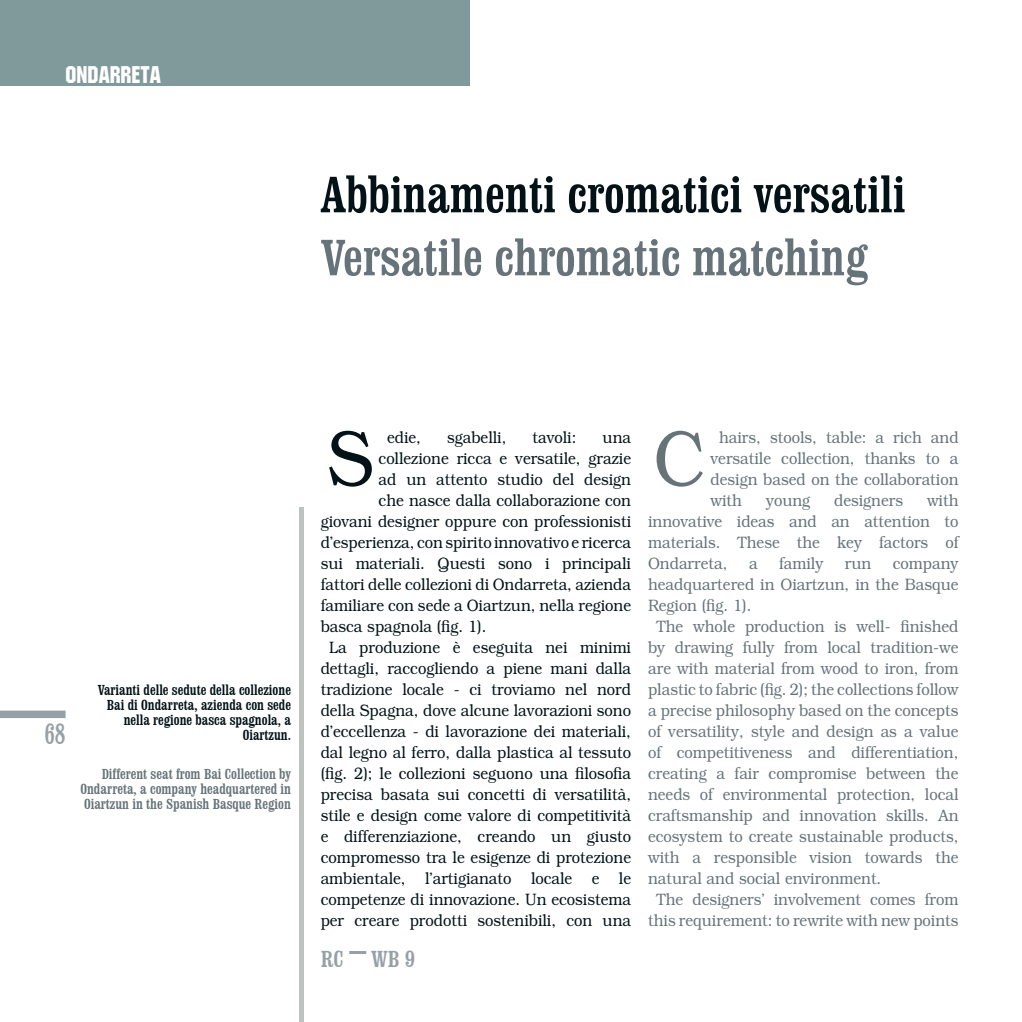
<style>
.page{position:relative;width:1022px;height:1022px;background:#fff}
.page>*{position:absolute;margin:0;border:0;box-sizing:border-box;transform-origin:0 0}
.t1{font:300 78.15px "Bookman";color:#021216;scale:.9 1}
.t2{font:300 78.15px "Bookman";color:#66747a;scale:.9 1}
.t3{font:condensed 52.5px "Clarendon BT";color:#021216}
.t4{font:condensed 52.5px "Clarendon BT";color:#66747a}
.t5{font:condensed 30px "Clarendon BT";color:#96a1a7;scale:.8 1}
.t6{font:24px "Machine IT Cby BT";color:#fff}
.t7{font:condensed 24px "Clarendon BT";color:#96a1a7}
.t8{font:300 16.5px "Bookman";color:#021216;scale:.9 1}
.t9{font:300 16.5px/21px "Bookman";color:#66747a;text-align:justify;scale:.9 1}
.t10{font:condensed 15px/15px "Clarendon BT";color:#021216;text-align:right}
.t11{font:condensed 15px/15px "Clarendon BT";color:#66747a;text-align:justify}
</style>
<div class="page">
<hr style="left:349px;top:951px;width:17px;height:3px;background:#96a1a7">
<div style="left:0;top:711px;width:66px;height:7px;background:#96a1a7"></div>
<hr style="left:300px;top:507px;width:4px;height:515px;background:#bdc3bf">
<div style="left:0;top:0;width:469px;height:86px;background:#80999a"></div>
<h3 class="t6" style="left:66px;top:66px;width:97px">ONDARRETA</h3>
<h2 class="t3" style="left:321px;top:172px;width:586px">Abbinamenti cromatici versatili</h2>
<h2 class="t4" style="left:321px;top:235px;width:548px">Versatile chromatic matching</h2>
<h3 class="t5" style="left:44px;top:721px;width:28px">68</h3>
<p class="t10" style="left:98px;top:683px;width:195px">Varianti delle sedute della collezione<br>Bai di Ondarreta, azienda con sede nella regione basca spagnola, a<br>Oiartzun.</p>
<p class="t11" style="left:80px;top:767px;width:212px;text-indent:21px">Different seat from Bai Collection by Ondarreta, a company headquartered in Oiartzun in the Spanish Basque Region</p>
<h1 class="t1" style="left:327px;top:428px;width:53px">S</h1>
<h1 class="t2" style="left:653px;top:428px;width:59px">C</h1>
<p class="t8" style="left:387px;top:431px;width:39px">edie,</p>
<p class="t8" style="left:447px;top:431px;width:68px">sgabelli,</p>
<p class="t8" style="left:533px;top:431px;width:50px">tavoli:</p>
<p class="t8" style="left:603px;top:431px;width:33px">una</p>
<p class="t8" style="left:379px;top:452px;width:282px">collezione ricca e versatile, grazie</p>
<p class="t8" style="left:379px;top:473px;width:282px">ad un attento studio del design</p>
<p class="t8" style="left:379px;top:494px;width:282px">che nasce dalla collaborazione con</p>
<p class="t8" style="left:321px;top:515px;width:346px">giovani designer oppure con professionisti</p>
<p class="t8" style="left:321px;top:536px;width:346px">d’esperienza, con spirito innovativo e ricerca</p>
<p class="t8" style="left:321px;top:557px;width:346px">sui materiali. Questi sono i principali</p>
<p class="t8" style="left:321px;top:578px;width:346px">fattori delle collezioni di Ondarreta, azienda</p>
<p class="t8" style="left:321px;top:599px;width:346px">familiare con sede a Oiartzun, nella regione</p>
<p class="t8" style="left:321px;top:620px;width:186px">basca spagnola (fig. 1).</p>
<p class="t8" style="left:329px;top:641px;width:337px">La produzione è eseguita nei minimi</p>
<p class="t8" style="left:321px;top:662px;width:346px">dettagli, raccogliendo a piene mani dalla</p>
<p class="t8" style="left:321px;top:683px;width:346px">tradizione locale - ci troviamo nel nord</p>
<p class="t8" style="left:321px;top:704px;width:346px">della Spagna, dove alcune lavorazioni sono</p>
<p class="t8" style="left:321px;top:725px;width:346px">d’eccellenza - di lavorazione dei materiali,</p>
<p class="t8" style="left:321px;top:746px;width:346px">dal legno al ferro, dalla plastica al tessuto</p>
<p class="t8" style="left:321px;top:767px;width:346px">(fig. 2); le collezioni seguono una filosofia</p>
<p class="t8" style="left:321px;top:788px;width:346px">precisa basata sui concetti di versatilità,</p>
<p class="t8" style="left:321px;top:809px;width:346px">stile e design come valore di competitività</p>
<p class="t8" style="left:321px;top:830px;width:346px">e differenziazione, creando un giusto</p>
<p class="t8" style="left:321px;top:851px;width:346px">compromesso tra le esigenze di protezione</p>
<p class="t8" style="left:321px;top:872px;width:346px">ambientale, l’artigianato locale e le</p>
<p class="t8" style="left:321px;top:893px;width:346px">competenze di innovazione. Un ecosistema</p>
<p class="t8" style="left:321px;top:914px;width:346px">per creare prodotti sostenibili, con una</p>
<p class="t9" style="left:711px;top:429px;width:277px;text-indent:9px">hairs, stools, table: a rich and versatile collection, thanks to a design based on the collaboration with</p>
<p class="t9" style="left:648px;top:492px;width:346px;text-indent:279px">with innovative ideas and an attention to materials. These the key factors of Ondarreta,</p>
<p class="t9" style="left:766px;top:492px;width:51px">young</p>
<p class="t9" style="left:834px;top:492px;width:78px">designers</p>
<p class="t9" style="left:749px;top:555px;width:11px">a</p>
<p class="t9" style="left:779px;top:555px;width:51px">family</p>
<p class="t9" style="left:845px;top:555px;width:31px">run</p>
<p class="t9" style="left:893px;top:555px;width:74px">company</p>
<p class="t9" style="left:648px;top:576px;width:346px">headquartered in Oiartzun, in the Basque</p>
<p class="t9" style="left:648px;top:597px;width:116px">Region (fig. 1).</p>
<p class="t9" style="left:657px;top:618px;width:337px">The whole production is well- finished</p>
<p class="t9" style="left:648px;top:639px;width:346px">by drawing fully from local tradition-we</p>
<p class="t9" style="left:648px;top:660px;width:346px">are with material from wood to iron, from</p>
<p class="t9" style="left:648px;top:681px;width:346px">plastic to fabric (fig. 2); the collections follow</p>
<p class="t9" style="left:648px;top:702px;width:346px">a precise philosophy based on the concepts</p>
<p class="t9" style="left:648px;top:723px;width:346px">of versatility, style and design as a value</p>
<p class="t9" style="left:648px;top:744px;width:346px">of competitiveness and differentiation,</p>
<p class="t9" style="left:648px;top:765px;width:346px">creating a fair compromise between the</p>
<p class="t9" style="left:648px;top:786px;width:346px">needs of environmental protection, local</p>
<p class="t9" style="left:648px;top:807px;width:346px">craftsmanship and innovation skills. An</p>
<p class="t9" style="left:648px;top:828px;width:346px">ecosystem to create sustainable products,</p>
<p class="t9" style="left:648px;top:849px;width:346px">with a responsible vision towards the</p>
<p class="t9" style="left:648px;top:870px;width:261px">natural and social environment.</p>
<p class="t9" style="left:657px;top:891px;width:337px">The designers’ involvement comes from</p>
<p class="t9" style="left:648px;top:912px;width:346px">this requirement: to rewrite with new points</p>
<h3 class="t7" style="left:321px;top:948px;width:96px">RC WB 9</h3>
</div>
